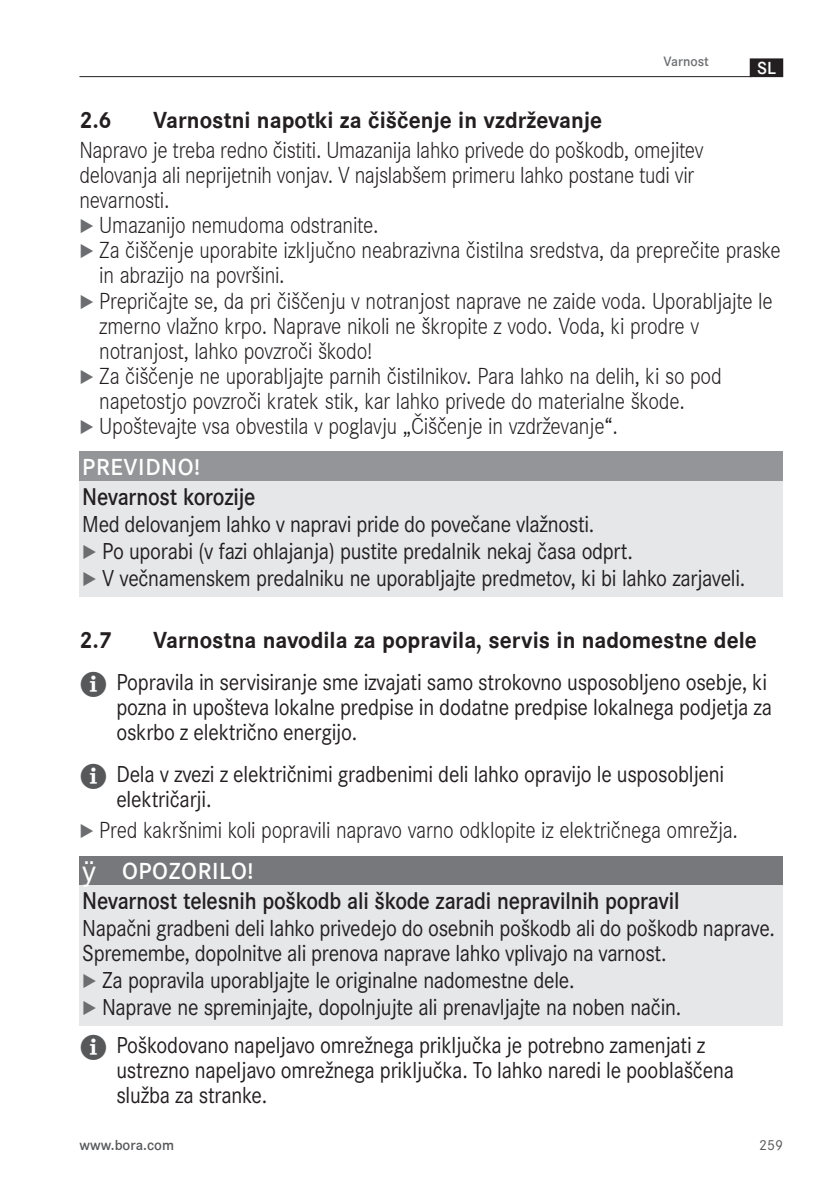
<style>
.page{position:relative;width:840px;height:1191px;background:#fff}
.page>*{position:absolute;margin:0;border:0;box-sizing:border-box;transform-origin:0 0}
.SiHi_Gefahr{font:600 25px "Corporate S Global";letter-spacing:-.01em;color:#231f20;scale:.9 1}
.SiHi_Quelle{font:24px/25px "Corporate S Global";letter-spacing:-.015em;color:#231f20;scale:.9 1}
.SiHi_Fließtext{font:300 24px/25px "Corporate S Global";letter-spacing:-.01em;color:#231f20;scale:.9 1}
.t1{font:700 24px "Corporate S Global";color:#231f20}
.SiHi_Signalwort_VORS{font:600 24px "Corporate S Global";letter-spacing:.025em;color:#fff}
.t2{font:600 18px "Corporate S Global";color:#fff}
.t3{font:600 15px "Corporate S Global";color:#57585a}
.t4{font:15px "Corporate S Global";color:#57585a}
.t5{font:600 14px "Corporate S Global";color:#6c6d70}
</style>
<div class="page">
<hr style="left:79px;top:76px;width:672px;height:1px;background:#231f20">
<div style="left:750px;top:59px;width:31px;height:17px;background:#231f20"></div>
<div style="left:749px;top:58px;width:33px;height:19px;border:2px solid #231f20"></div>
<div style="left:79px;top:452px;width:703px;height:29px;background:#939598"></div>
<div style="left:79px;top:481px;width:703px;height:34px;background:#e6e7e9"></div>
<div style="left:79px;top:510px;width:703px;height:32px;background:#e6e7e9"></div>
<div style="left:79px;top:538px;width:703px;height:32px;background:#e6e7e9"></div>
<div style="left:79px;top:564px;width:703px;height:32px;background:#e6e7e9"></div>
<div style="left:79px;top:856px;width:703px;height:29px;background:#76787b"></div>
<div style="left:79px;top:885px;width:703px;height:34px;background:#e6e7e9"></div>
<div style="left:79px;top:914px;width:703px;height:57px;background:#e6e7e9"></div>
<div style="left:79px;top:966px;width:703px;height:32px;background:#e6e7e9"></div>
<div style="left:79px;top:993px;width:703px;height:32px;background:#e6e7e9"></div>
<p class="t5" style="left:663px;top:53px;width:47px">Varnost</p>
<p class="t2" style="left:756px;top:57px;width:20px">SL</p>
<p class="t1" style="left:79px;top:105px;width:34px">2.6</p>
<p class="t1" style="left:153px;top:105px;width:450px">Varnostni napotki za čiščenje in vzdrževanje</p>
<p class="SiHi_Fließtext" style="left:79px;top:139px;width:694px">Napravo je treba redno čistiti. Umazanija lahko privede do poškodb, omejitev delovanja ali neprijetnih vonjav. V najslabšem primeru lahko postane tudi vir nevarnosti.</p>
<p class="SiHi_Fließtext" style="left:99px;top:214px;width:312px">Umazanijo nemudoma odstranite.</p>
<p class="SiHi_Fließtext" style="left:99px;top:239px;width:758px">Za čiščenje uporabite izključno neabrazivna čistilna sredstva, da preprečite praske in abrazijo na površini.</p>
<p class="SiHi_Fließtext" style="left:99px;top:289px;width:749px">Prepričajte se, da pri čiščenju v notranjost naprave ne zaide voda. Uporabljajte le zmerno vlažno krpo. Naprave nikoli ne škropite z vodo. Voda, ki prodre v notranjost, lahko povzroči škodo!</p>
<p class="SiHi_Fließtext" style="left:99px;top:364px;width:692px">Za čiščenje ne uporabljajte parnih čistilnikov. Para lahko na delih, ki so pod napetostjo povzroči kratek stik, kar lahko privede do materialne škode.</p>
<p class="SiHi_Fließtext" style="left:99px;top:414px;width:577px">Upoštevajte vsa obvestila v poglavju „Čiščenje in vzdrževanje“.</p>
<p class="SiHi_Signalwort_VORS" style="left:82px;top:452px;width:119px">PREVIDNO!</p>
<p class="SiHi_Gefahr" style="left:82px;top:481px;width:194px">Nevarnost korozije</p>
<p class="SiHi_Quelle" style="left:82px;top:511px;width:570px">Med delovanjem lahko v napravi pride do povečane vlažnosti.</p>
<p class="SiHi_Quelle" style="left:102px;top:538px;width:591px">Po uporabi (v fazi ohlajanja) pustite predalnik nekaj časa odprt.</p>
<p class="SiHi_Quelle" style="left:102px;top:565px;width:715px">V večnamenskem predalniku ne uporabljajte predmetov, ki bi lahko zarjaveli.</p>
<p class="t1" style="left:79px;top:625px;width:34px">2.7</p>
<p class="t1" style="left:153px;top:625px;width:604px">Varnostna navodila za popravila, servis in nadomestne dele</p>
<p class="SiHi_Quelle" style="left:116px;top:669px;width:729px">Popravila in servisiranje sme izvajati samo strokovno usposobljeno osebje, ki pozna in upošteva lokalne predpise in dodatne predpise lokalnega podjetja za oskrbo z električno energijo.</p>
<p class="SiHi_Quelle" style="left:116px;top:761px;width:676px">Dela v zvezi z električnimi gradbenimi deli lahko opravijo le usposobljeni električarji.</p>
<p class="SiHi_Fließtext" style="left:99px;top:818px;width:710px">Pred kakršnimi koli popravili napravo varno odklopite iz električnega omrežja.</p>
<p class="SiHi_Signalwort_VORS" style="left:122px;top:856px;width:133px">OPOZORILO!</p>
<p class="SiHi_Gefahr" style="left:82px;top:885px;width:664px">Nevarnost telesnih poškodb ali škode zaradi nepravilnih popravil</p>
<p class="SiHi_Quelle" style="left:82px;top:915px;width:770px">Napačni gradbeni deli lahko privedejo do osebnih poškodb ali do poškodb naprave.<br>Spremembe, dopolnitve ali prenova naprave lahko vplivajo na varnost.</p>
<p class="SiHi_Quelle" style="left:102px;top:967px;width:526px">Za popravila uporabljajte le originalne nadomestne dele.</p>
<p class="SiHi_Quelle" style="left:102px;top:994px;width:644px">Naprave ne spreminjajte, dopolnjujte ali prenavljajte na noben način.</p>
<p class="SiHi_Quelle" style="left:116px;top:1032px;width:687px">Poškodovano napeljavo omrežnega priključka je potrebno zamenjati z ustrezno napeljavo omrežnega priključka. To lahko naredi le pooblaščena služba za stranke.</p>
<p class="t3" style="left:79px;top:1136px;width:96px">www.bora.com</p>
<p class="t4" style="left:758px;top:1136px;width:25px">259</p>
</div>
